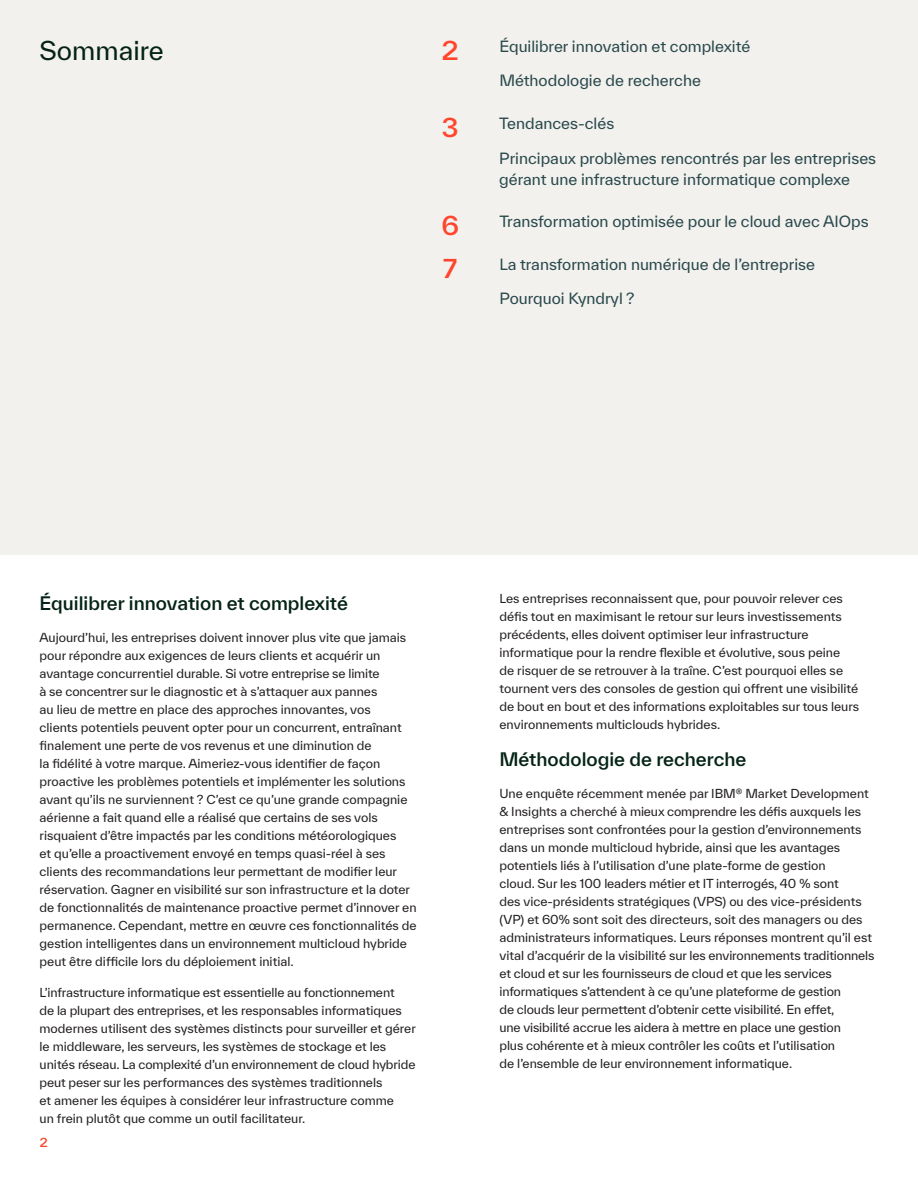
<style>
.page{position:relative;width:918px;height:1188px;background:#fff}
.page>*{position:absolute;margin:0;border:0;box-sizing:border-box;transform-origin:0 0}
.t1{font:25.2px "TWK Everett";color:#042315}
.t2{font:500 25.2px "TWK Everett";color:#ff462d}
.Section_header{font:500 18px "TWK Everett";color:#042315}
.Table_of_Contents_Co{font:15px/21px "TWK Everett";color:#2a494c}
.Body_copy{font:12px/18px "TWK Everett";color:#231f20}
.t3{font:500 12px "TWK Everett";color:#ff462d}
</style>
<div class="page">
<div style="left:0;top:0;width:918px;height:555px;background:#f2f1ee"></div>
<p class="t1" style="left:40px;top:33px;width:126px">Sommaire</p>
<p class="t2" style="left:442px;top:33px;width:18px">2</p>
<p class="Table_of_Contents_Co" style="left:499px;top:36px;width:252px">Équilibrer innovation et complexité</p>
<p class="Table_of_Contents_Co" style="left:499px;top:70px;width:203px">Méthodologie de recherche</p>
<p class="t2" style="left:442px;top:110px;width:18px">3</p>
<p class="Table_of_Contents_Co" style="left:499px;top:113px;width:117px">Tendances-clés</p>
<p class="Table_of_Contents_Co" style="left:499px;top:147px;width:378px">Principaux problèmes rencontrés par les entreprises gérant une infrastructure informatique complexe</p>
<p class="t2" style="left:441px;top:208px;width:19px">6</p>
<p class="Table_of_Contents_Co" style="left:499px;top:211px;width:371px">Transformation optimisée pour le cloud avec AIOps</p>
<p class="t2" style="left:443px;top:250px;width:16px">7</p>
<p class="Table_of_Contents_Co" style="left:500px;top:254px;width:317px">La transformation numérique de l’entreprise</p>
<p class="Table_of_Contents_Co" style="left:500px;top:288px;width:137px">Pourquoi Kyndryl ?</p>
<p class="Section_header" style="left:40px;top:591px;width:310px">Équilibrer innovation et complexité</p>
<p class="Body_copy" style="left:40px;top:628px;width:379px">Aujourd’hui, les entreprises doivent innover plus vite que jamais pour répondre aux exigences de leurs clients et acquérir un avantage concurrentiel durable. Si votre entreprise se limite<br>à se concentrer sur le diagnostic et à s’attaquer aux pannes<br>au lieu de mettre en place des approches innovantes, vos<br>clients potentiels peuvent opter pour un concurrent, entraînant finalement une perte de vos revenus et une diminution de<br>la fidélité à votre marque. Aimeriez-vous identifier de façon proactive les problèmes potentiels et implémenter les solutions avant qu’ils ne surviennent ? C’est ce qu’une grande compagnie aérienne a fait quand elle a réalisé que certains de ses vols risquaient d’être impactés par les conditions météorologiques<br>et qu’elle a proactivement envoyé en temps quasi-réel à ses clients des recommandations leur permettant de modifier leur réservation. Gagner en visibilité sur son infrastructure et la doter de fonctionnalités de maintenance proactive permet d’innover en permanence. Cependant, mettre en œuvre ces fonctionnalités de gestion intelligentes dans un environnement multicloud hybride peut être difficile lors du déploiement initial.</p>
<p class="Body_copy" style="left:40px;top:984px;width:378px">L’infrastructure informatique est essentielle au fonctionnement<br>de la plupart des entreprises, et les responsables informatiques modernes utilisent des systèmes distincts pour surveiller et gérer le middleware, les serveurs, les systèmes de stockage et les unités réseau. La complexité d’un environnement de cloud hybride peut peser sur les performances des systèmes traditionnels<br>et amener les équipes à considérer leur infrastructure comme<br>un frein plutôt que comme un outil facilitateur.</p>
<p class="t3" style="left:40px;top:1134px;width:10px">2</p>
<p class="Body_copy" style="left:500px;top:589px;width:361px">Les entreprises reconnaissent que, pour pouvoir relever ces défis tout en maximisant le retour sur leurs investissements précédents, elles doivent optimiser leur infrastructure informatique pour la rendre flexible et évolutive, sous peine<br>de risquer de se retrouver à la traîne. C’est pourquoi elles se tournent vers des consoles de gestion qui offrent une visibilité de bout en bout et des informations exploitables sur tous leurs environnements multiclouds hybrides.</p>
<p class="Section_header" style="left:500px;top:747px;width:249px">Méthodologie de recherche</p>
<p class="Body_copy" style="left:500px;top:784px;width:377px">Une enquête récemment menée par IBM<sup>®</sup> Market Development &amp; Insights a cherché à mieux comprendre les défis auxquels les entreprises sont confrontées pour la gestion d’environnements dans un monde multicloud hybride, ainsi que les avantages potentiels liés à l’utilisation d’une plate-forme de gestion<br>cloud. Sur les 100 leaders métier et IT interrogés, 40 % sont<br>des vice-présidents stratégiques (VPS) ou des vice-présidents (VP) et 60% sont soit des directeurs, soit des managers ou des administrateurs informatiques. Leurs réponses montrent qu’il est vital d’acquérir de la visibilité sur les environnements traditionnels et cloud et sur les fournisseurs de cloud et que les services informatiques s’attendent à ce qu’une plateforme de gestion<br>de clouds leur permettent d’obtenir cette visibilité. En effet,<br>une visibilité accrue les aidera à mettre en place une gestion<br>plus cohérente et à mieux contrôler les coûts et l’utilisation<br>de l’ensemble de leur environnement informatique.</p>
</div>
